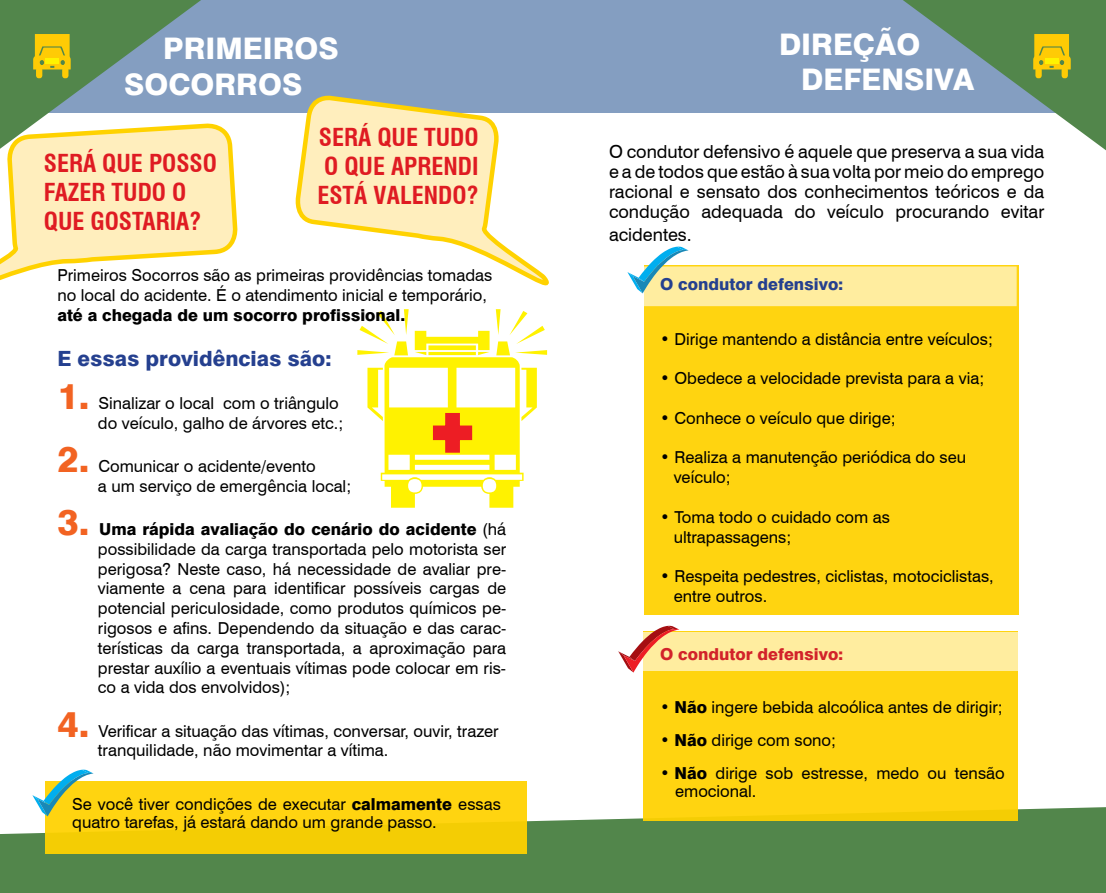
<style>
.page{position:relative;width:1106px;height:893px;background:#fff}
.page>*{position:absolute;margin:0;border:0;box-sizing:border-box;transform-origin:0 0}
.t1{font:800 52.05px "Swiss 721 BT";color:#ed1d24}
.t2{font:800 29.7px/35.7px "Swiss 721 BT";color:#fff}
.t3{font:700 condensed 24.15px/29.1px "Swiss 721 BT";color:#df1b22}
.t4{font:800 21px "Swiss 721 BT";color:#25408f}
.t5{font:18px/19.8px "Swiss 721 BT";color:#000;text-align:justify}
.t6{font:16.5px/19.8px "Swiss 721 BT";color:#000}
.t7{font:800 16.5px "Swiss 721 BT";color:#000}
.t8{font:800 16.5px "Swiss 721 BT";color:#25408f}
.t9{font:800 16.5px "Swiss 721 BT";color:#d2232a}
.s1{font-weight:800;font-size:36px;color:#f26322}
.s2{font-weight:800}
</style>
<div class="page">
<div style="left:0;top:0;width:1106px;height:113px;background:#849ec1"></div>
<div style="left:0;top:807px;width:1106px;height:86px;background:#52864b"></div>
<div style="left:45px;top:781px;width:481px;height:73px;background:#ffd410"></div>
<div style="left:644px;top:265px;width:374px;height:349px;background:#ffd410"></div>
<div style="left:643px;top:631px;width:375px;height:190px;background:#ffd410"></div>
<div style="left:641px;top:266px;width:375px;height:40px;background:#ffed9f"></div>
<div style="left:643px;top:632px;width:374px;height:38px;background:#ffed9f"></div>
<svg style="left:0;top:123px;width:238px;height:157px"></svg>
<svg style="left:295px;top:95px;width:254px;height:191px"></svg>
<svg style="left:902px;top:0;width:204px;height:150px"></svg>
<div style="left:1061px;top:67px;width:6px;height:11px;background:#ffcb05;border-radius:3px"></div>
<div style="left:1035px;top:67px;width:6px;height:11px;background:#ffcb05;border-radius:3px"></div>
<div style="left:1045px;top:58px;width:13px;height:6px;background:#fff200"></div>
<svg style="left:0;top:0;width:201px;height:149px"></svg>
<div style="left:36px;top:67px;width:6px;height:11px;background:#ffcb05;border-radius:3px"></div>
<div style="left:62px;top:67px;width:6px;height:11px;background:#ffcb05;border-radius:3px"></div>
<div style="left:46px;top:58px;width:13px;height:6px;background:#fff200"></div>
<svg style="left:32px;top:770px;width:62px;height:46px"></svg>
<svg style="left:627px;top:247px;width:61px;height:46px"></svg>
<svg style="left:618px;top:626px;width:61px;height:47px"></svg>
<svg style="left:432px;top:413px;width:41px;height:40px"></svg>
<h2 class="t2" style="left:124px;top:31px;width:216px;text-indent:39px">PRIMEIROS<br>SOCORROS</h2>
<h3 class="t3" style="left:44px;top:148px;width:175px">SERÁ QUE POSSO<br>FAZER TUDO O<br>QUE GOSTARIA?</h3>
<h3 class="t3" style="left:317px;top:123px;width:163px;text-align:justify">SERÁ QUE TUDO O QUE APRENDI ESTÁ VALENDO?</h3>
<p class="t6" style="left:57px;top:265px;width:436px">Primeiros Socorros são as primeiras providências tomadas no local do acidente. É o atendimento inicial e temporário,</p>
<p class="t7" style="left:57px;top:305px;width:349px">até a chegada de um socorro profissional.</p>
<p class="t4" style="left:57px;top:345px;width:276px">E essas providências são:</p>
<p class="t6" style="left:57px;top:393px;width:287px;text-align:right"><span class="s1">1.</span> Sinalizar o local com o triângulo do veículo, galho de árvores etc.;</p>
<p class="t6" style="left:98px;top:456px;width:255px;text-indent:-40px"><span class="s1">2.</span> Comunicar o acidente/evento<br>a um serviço de emergência local;</p>
<p class="t6" style="left:98px;top:519px;width:410px;text-align:justify;text-indent:-40px"><span class="s1">3.</span> <span class="s2">Uma rápida avaliação do cenário do acidente</span> (há possibilidade da carga transportada pelo motorista ser perigosa? Neste caso, há necessidade de avaliar pre&shy;viamente a cena para identificar possíveis cargas de potencial periculosidade, como produtos químicos pe&shy;rigosos e afins. Dependendo da situação e das carac&shy;terísticas da carga transportada, a aproximação para prestar auxílio a eventuais vítimas pode colocar em ris&shy;co a vida dos envolvidos);</p>
<p class="t6" style="left:98px;top:721px;width:402px;text-indent:-40px"><span class="s1">4.</span> Verificar a situação das vítimas, conversar, ouvir, trazer tranquilidade, não movimentar a vítima.</p>
<p class="t6" style="left:72px;top:795px;width:430px;line-height:18.1px">Se você tiver condições de executar <span class="s2">calmamente</span> essas quatro tarefas, já estará dando um grande passo.</p>
<h1 class="t1" style="left:431px;top:398px;width:45px">+</h1>
<h2 class="t2" style="left:801px;top:26px;width:175px;text-indent:-22px">DIREÇÃO<br>DEFENSIVA</h2>
<p class="t5" style="left:609px;top:142px;width:437px">O condutor defensivo é aquele que preserva a sua vida e a de todos que estão à sua volta por meio do emprego racional e sensato dos conhecimentos teóricos e da condução adequada do veículo procurando evitar</p>
<p class="t5" style="left:609px;top:224px;width:84px">acidentes.</p>
<p class="t8" style="left:660px;top:274px;width:185px">O condutor defensivo:</p>
<p class="t6" style="left:660px;top:329px;width:334px">• Dirige mantendo a distância entre veículos;</p>
<p class="t6" style="left:660px;top:368px;width:325px">• Obedece a velocidade prevista para a via;</p>
<p class="t6" style="left:660px;top:408px;width:237px">• Conhece o veículo que dirige;</p>
<p class="t6" style="left:673px;top:447px;width:294px;text-indent:-13px">• Realiza a manutenção periódica do seu veículo;</p>
<p class="t6" style="left:673px;top:507px;width:218px;text-indent:-13px">• Toma todo o cuidado com as ultrapassagens;</p>
<p class="t6" style="left:673px;top:566px;width:321px;text-indent:-13px">• Respeita pedestres, ciclistas, motociclistas, entre outros.</p>
<p class="t9" style="left:660px;top:644px;width:185px">O condutor defensivo:</p>
<p class="t6" style="left:660px;top:697px;width:344px">• <span class="s2">Não</span> ingere bebida alcoólica antes de dirigir;</p>
<p class="t6" style="left:660px;top:730px;width:177px">• <span class="s2">Não</span> dirige com sono;</p>
<p class="t6" style="left:675px;top:764px;width:331px;line-height:18.1px;text-indent:-15px">• <span class="s2">Não</span> dirige sob estresse, medo ou tensão emocional.</p>
</div>
